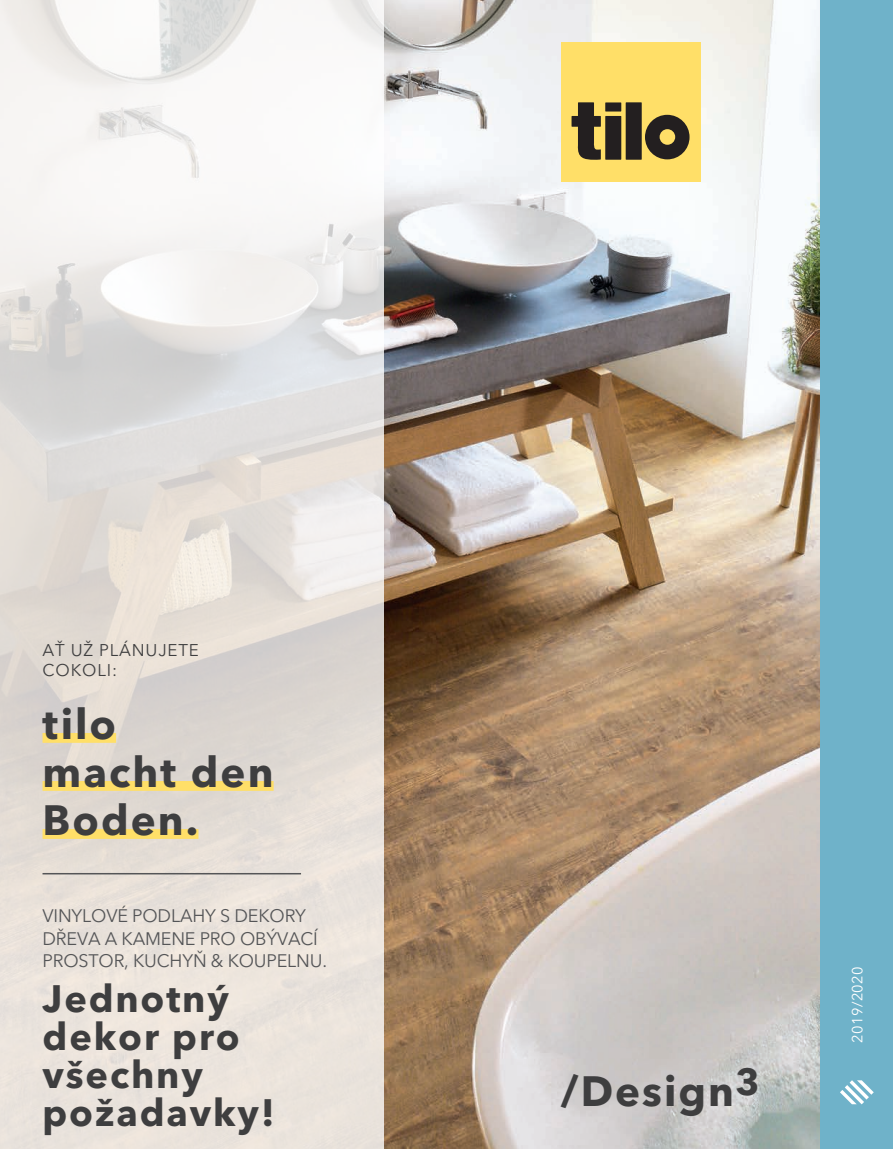
<style>
.page{position:relative;width:893px;height:1149px;background:#fff}
.page>*{position:absolute;margin:0;border:0;box-sizing:border-box;transform-origin:0 0}
.t1{font:700 42px/48px "Avenir Next LT Pro";letter-spacing:.05em;color:#3e3e3f}
.t2{font:700 37.8px/37.8px "Avenir Next LT Pro";letter-spacing:.05em;color:#3e3e3f}
.t3{font:18px/22.5px "Avenir Next LT Pro";letter-spacing:-.01em;color:#545557}
.t4{font:16.8px/20.2px "Avenir Next LT Pro";letter-spacing:.05em;color:#3e3e3f}
.t5{font:14.7px "Avenir Next LT Pro";letter-spacing:.025em;color:#fff}
</style>
<div class="page">
<img style="left:383px;top:0;width:438px;height:1148px">
<svg style="left:0;top:0;width:383px;height:1148px"></svg>
<div style="left:821px;top:0;width:72px;height:1148px;background:#6fb2c9"></div>
<div style="left:561px;top:42px;width:139px;height:140px;background:#ffdf68"></div>
<svg style="left:571px;top:102px;width:30px;height:58px"></svg>
<div style="left:605px;top:116px;width:16px;height:44px;background:#231f20"></div>
<div style="left:626px;top:102px;width:16px;height:58px;background:#231f20"></div>
<div style="left:605px;top:102px;width:16px;height:9px;background:#231f20"></div>
<svg style="left:645px;top:115px;width:44px;height:44px"></svg>
<svg style="left:840px;top:1080px;width:34px;height:23px"></svg>
<div style="left:43px;top:732px;width:73px;height:10px;background:#ffdf68"></div>
<div style="left:43px;top:780px;width:231px;height:10px;background:#ffdf68"></div>
<div style="left:43px;top:828px;width:155px;height:10px;background:#ffdf68"></div>
<hr style="left:43px;top:872px;width:258px;height:2px;background:#545557">
<p class="t4" style="left:43px;top:639px;width:158px">AŤ UŽ PLÁNUJETE<br>COKOLI:</p>
<p class="t1" style="left:43px;top:699px;width:233px">tilo<br>macht den<br>Boden.</p>
<p class="t3" style="left:43px;top:904px;width:286px">VINYLOVÉ PODLAHY S DEKORY<br>DŘEVA A KAMENE PRO OBÝVACÍ<br>PROSTOR, KUCHYŇ &amp; KOUPELNU.</p>
<p class="t2" style="left:43px;top:979px;width:234px">Jednotný dekor pro všechny požadavky!</p>
<p class="t1" style="left:561px;top:1066px;width:200px">/Design<sup>3</sup></p>
<p class="t5" style="left:848px;top:1042px;width:78px;rotate:-90deg">2019/2020</p>
</div>
